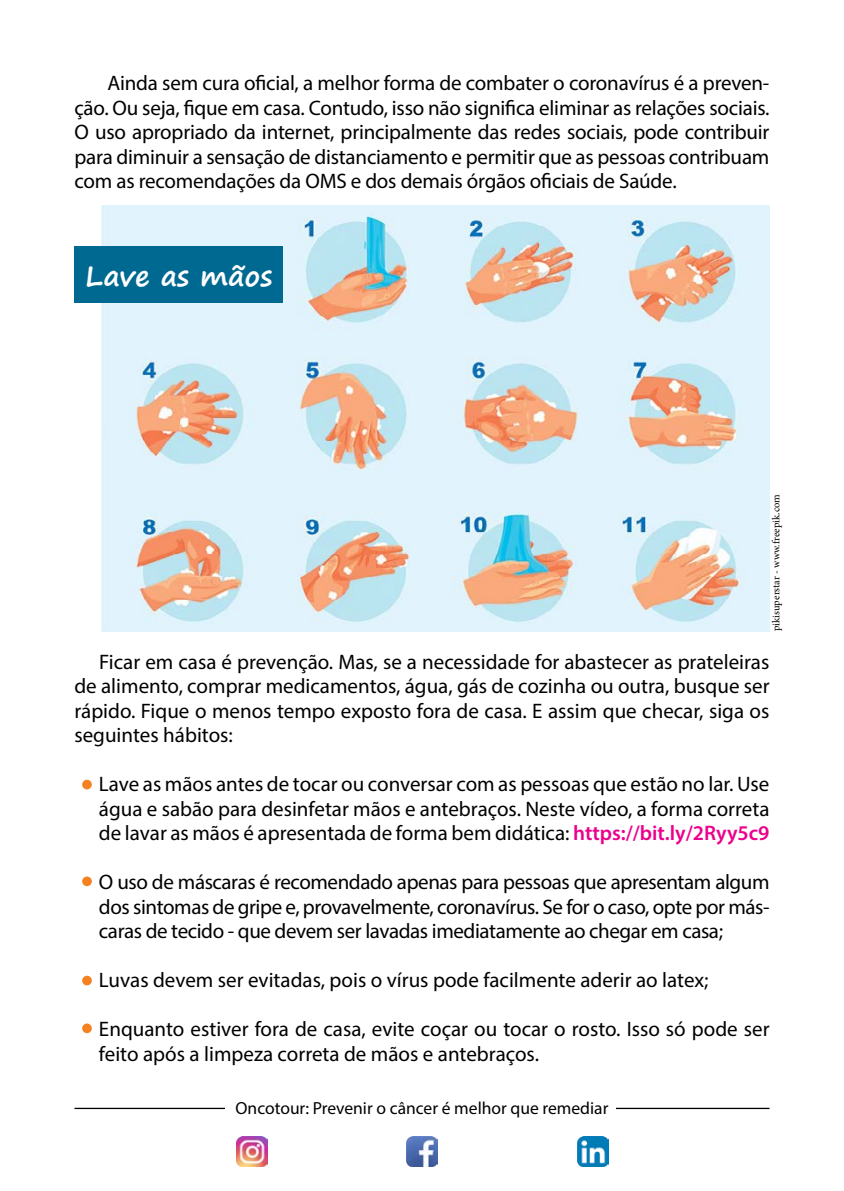
<style>
.page{position:relative;width:844px;height:1191px;background:#fff}
.page>*{position:absolute;margin:0;border:0;box-sizing:border-box;transform-origin:0 0}
.t1{font:700 28px "Segoe Print";color:#fff}
.t2{font:21px/24.5px "Myriad Pro";color:#000;text-align:justify}
.t3{font:17.5px "Myriad Pro";color:#000}
.t4{font:10.5px "Minion Pro";color:#000}
.s1{font-weight:600;color:#ec008c}
</style>
<div class="page">
<hr style="left:74px;top:1107px;width:695px;height:2px;background:#000">
<div style="left:225px;top:1098px;width:390px;height:20px;background:#fff"></div>
<img style="left:406px;top:1136px;width:31px;height:30px">
<img style="left:577px;top:1136px;width:31px;height:30px">
<img style="left:236px;top:1136px;width:31px;height:30px">
<img style="left:101px;top:206px;width:668px;height:425px">
<div style="left:74px;top:246px;width:209px;height:56px;background:#006991"></div>
<svg style="left:82px;top:779px;width:10px;height:10px"></svg>
<div style="left:82px;top:876px;width:10px;height:10px;background:#f58220;border-radius:50%"></div>
<svg style="left:82px;top:975px;width:10px;height:10px"></svg>
<div style="left:82px;top:1023px;width:10px;height:10px;background:#f58220;border-radius:50%"></div>
<p class="t2" style="left:74px;top:71px;width:696px;text-indent:33px">Ainda sem cura oficial, a melhor forma de combater o coronavírus é a preven&shy;ção. Ou seja, fique em casa. Contudo, isso não significa eliminar as relações sociais.<br>O uso apropriado da internet, principalmente das redes sociais, pode contribuir para diminuir a sensação de distanciamento e permitir que as pessoas contribuam com as recomendações da OMS e dos demais órgãos oficiais de Saúde.</p>
<h1 class="t1" style="left:85px;top:250px;width:188px">Lave as mãos</h1>
<p class="t4" style="left:769px;top:631px;width:138px;rotate:-90deg">pikisuperstar - www.freepik.com</p>
<p class="t2" style="left:74px;top:649px;width:696px;text-indent:25px">Ficar em casa é prevenção. Mas, se a necessidade for abastecer as prateleiras de alimento, comprar medicamentos, água, gás de cozinha ou outra, busque ser rápido. Fique o menos tempo exposto fora de casa. E assim que checar, siga os seguintes hábitos:</p>
<p class="t2" style="left:99px;top:771px;width:672px">Lave as mãos antes de tocar ou conversar com as pessoas que estão no lar. Use água e sabão para desinfetar mãos e antebraços. Neste vídeo, a forma correta de lavar as mãos é apresentada de forma bem didática: <span class="s1">https://bit.ly/2Ryy5c9</span></p>
<p class="t2" style="left:99px;top:869px;width:672px">O uso de máscaras é recomendado apenas para pessoas que apresentam algum dos sintomas de gripe e, provavelmente, coronavírus. Se for o caso, opte por más&shy;caras de tecido - que devem ser lavadas imediatamente ao chegar em casa;</p>
<p class="t2" style="left:99px;top:967px;width:611px">Luvas devem ser evitadas, pois o vírus pode facilmente aderir ao latex;</p>
<p class="t2" style="left:99px;top:1016px;width:672px">Enquanto estiver fora de casa, evite coçar ou tocar o rosto. Isso só pode ser feito após a limpeza correta de mãos e antebraços.</p>
<p class="t3" style="left:235px;top:1096px;width:374px">Oncotour: Prevenir o câncer é melhor que remediar</p>
</div>
